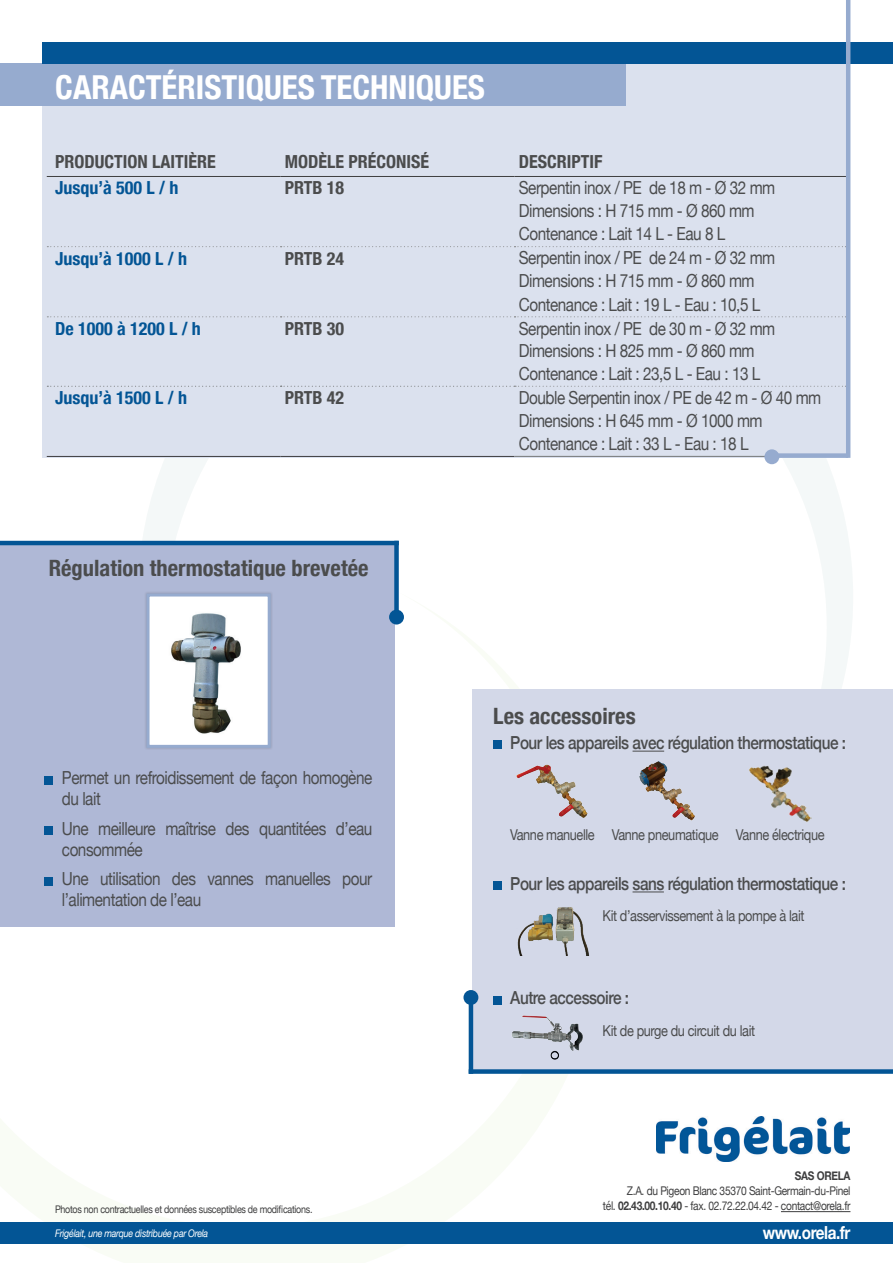
<style>
.page{position:relative;width:893px;height:1263px;background:#fff}
.page>*{position:absolute;margin:0;border:0;box-sizing:border-box;transform-origin:0 0}
.t1{font:700 condensed 33px "Helvetica Neue";color:#fff}
.t2{font:700 condensed 22.5px "Helvetica Neue";color:#4b4c4d}
.t3{font:18px/23.1px "Helvetica Neue";letter-spacing:-.03em;color:#4b4c4d;scale:.85 1}
.t4{font:500 18px "Helvetica Neue";letter-spacing:-.03em;color:#4b4c4d;scale:.85 1}
.t5{font:700 condensed 18px "Helvetica Neue";color:#4b4c4d}
.t6{font:700 condensed 18px "Helvetica Neue";color:#035595}
.t7{font:700 18px "Helvetica Neue";letter-spacing:-.03em;color:#fff;scale:.85 1}
.t8{font:15px "Helvetica Neue";letter-spacing:-.03em;color:#4b4c4d;scale:.85 1}
.t9{font:12px/15px "Helvetica Neue";letter-spacing:-.03em;color:#3e3e3f;text-align:right;scale:.85 1}
.t10{font:700 12px "Helvetica Neue";letter-spacing:-.03em;color:#3e3e3f;scale:.85 1}
.t11{font:10.5px "Helvetica Neue";letter-spacing:-.03em;color:#3e3e3f;scale:.85 1}
.t12{font:italic 10.5px "Helvetica Neue";letter-spacing:-.03em;color:#fff;scale:.85 1}
.s1{font-weight:700}
</style>
<div class="page">
<img style="left:656px;top:1116px;width:193px;height:45px">
<svg style="left:138px;top:233px;width:715px;height:693px"></svg>
<div style="left:0;top:1223px;width:893px;height:21px;background:#035595"></div>
<hr style="left:781px;top:1211px;width:69px;height:1px;background:#3e3e3f">
<div style="left:43px;top:63px;width:805px;height:395px;background:#dbe1ee"></div>
<hr style="left:47px;top:456px;width:234px;height:1px;background:#3e3e3f">
<hr style="left:281px;top:456px;width:233px;height:1px;background:#3e3e3f">
<svg style="left:47px;top:246px;width:799px;height:1px"></svg>
<svg style="left:47px;top:316px;width:799px;height:1px"></svg>
<hr style="left:47px;top:176px;width:234px;height:1px;background:#3e3e3f">
<hr style="left:281px;top:176px;width:233px;height:1px;background:#3e3e3f">
<hr style="left:514px;top:176px;width:332px;height:1px;background:#3e3e3f">
<hr style="left:514px;top:456px;width:332px;height:1px;background:#818486">
<svg style="left:47px;top:386px;width:799px;height:1px"></svg>
<div style="left:473px;top:690px;width:420px;height:382px;background:#d3d8e8"></div>
<div style="left:469px;top:1069px;width:424px;height:5px;background:#035595"></div>
<div style="left:463px;top:990px;width:15px;height:15px;background:#035595;border-radius:50%"></div>
<hr style="left:469px;top:997px;width:4px;height:77px;background:#035595">
<div style="left:0;top:64px;width:625px;height:42px;background:#96abcf"></div>
<div style="left:43px;top:42px;width:850px;height:22px;background:#035595"></div>
<div style="left:764px;top:449px;width:15px;height:15px;background:#96abcf;border-radius:50%"></div>
<div style="left:772px;top:453px;width:76px;height:5px;background:#96abcf"></div>
<hr style="left:846px;top:0;width:4px;height:458px;background:#96abcf">
<div style="left:0;top:543px;width:395px;height:384px;background:#afb8d6"></div>
<div style="left:45px;top:776px;width:8px;height:8px;background:#035595"></div>
<div style="left:45px;top:827px;width:8px;height:8px;background:#035595"></div>
<div style="left:45px;top:877px;width:8px;height:8px;background:#035595"></div>
<hr style="left:0;top:541px;width:399px;height:4px;background:#035595">
<div style="left:389px;top:610px;width:15px;height:14px;background:#035595;border-radius:50%"></div>
<div style="left:394px;top:541px;width:5px;height:76px;background:#035595"></div>
<div style="left:144px;top:591px;width:129px;height:159px;background:#a2aac6"></div>
<div style="left:148px;top:595px;width:121px;height:151px;background:#fff"></div>
<img style="left:171px;top:613px;width:70px;height:121px">
<div style="left:147px;top:593px;width:124px;height:155px;border:3px solid #96abcf"></div>
<img style="left:639px;top:761px;width:56px;height:60px">
<img style="left:516px;top:764px;width:72px;height:54px">
<img style="left:749px;top:765px;width:63px;height:57px">
<img style="left:517px;top:907px;width:73px;height:49px">
<img style="left:512px;top:1015px;width:71px;height:45px">
<hr style="left:632px;top:751px;width:32px;height:1px;background:#4b4c4d">
<div style="left:493px;top:741px;width:8px;height:8px;background:#035595"></div>
<hr style="left:632px;top:891px;width:32px;height:1px;background:#4b4c4d">
<div style="left:493px;top:882px;width:8px;height:8px;background:#035595"></div>
<div style="left:493px;top:996px;width:8px;height:8px;background:#035595"></div>
<h1 class="t1" style="left:55px;top:59px;width:431px">CARACTÉRISTIQUES TECHNIQUES</h1>
<p class="t5" style="left:55px;top:147px;width:162px">PRODUCTION LAITIÈRE</p>
<p class="t5" style="left:285px;top:147px;width:146px">MODÈLE PRÉCONISÉ</p>
<p class="t5" style="left:519px;top:147px;width:85px">DESCRIPTIF</p>
<p class="t6" style="left:55px;top:173px;width:125px">Jusqu’à 500 L / h</p>
<p class="t5" style="left:285px;top:173px;width:61px">PRTB 18</p>
<p class="t3" style="left:519px;top:177px;width:303px">Serpentin inox / PE de 18 m - Ø 32 mm<br>Dimensions : H 715 mm - Ø 860 mm<br>Contenance : Lait 14 L - Eau 8 L</p>
<p class="t6" style="left:55px;top:243px;width:133px">Jusqu’à 1000 L / h</p>
<p class="t5" style="left:285px;top:243px;width:61px">PRTB 24</p>
<p class="t3" style="left:519px;top:247px;width:303px">Serpentin inox / PE de 24 m - Ø 32 mm<br>Dimensions : H 715 mm - Ø 860 mm<br>Contenance : Lait : 19 L - Eau : 10,5 L</p>
<p class="t6" style="left:55px;top:313px;width:147px">De 1000 à 1200 L / h</p>
<p class="t5" style="left:285px;top:313px;width:61px">PRTB 30</p>
<p class="t3" style="left:519px;top:318px;width:303px">Serpentin inox / PE de 30 m - Ø 32 mm<br>Dimensions : H 825 mm - Ø 860 mm<br>Contenance : Lait : 23,5 L - Eau : 13 L</p>
<p class="t6" style="left:55px;top:383px;width:133px">Jusqu’à 1500 L / h</p>
<p class="t5" style="left:285px;top:383px;width:61px">PRTB 42</p>
<p class="t3" style="left:519px;top:387px;width:357px">Double Serpentin inox / PE de 42 m - Ø 40 mm<br>Dimensions : H 645 mm - Ø 1000 mm<br>Contenance : Lait : 33 L - Eau : 18 L</p>
<p class="t2" style="left:49px;top:549px;width:321px">Régulation thermostatique brevetée</p>
<p class="t3" style="left:62px;top:768px;width:367px;line-height:21px">Permet un refroidissement de façon homogène du lait</p>
<p class="t3" style="left:62px;top:819px;width:367px;line-height:21px">Une meilleure maîtrise des quantitées d’eau consommée</p>
<p class="t3" style="left:62px;top:869px;width:367px;line-height:21px">Une utilisation des vannes manuelles pour l’alimentation de l’eau</p>
<p class="t11" style="left:55px;top:1202px;width:304px">Photos non contractuelles et données susceptibles de modifications.</p>
<p class="t12" style="left:55px;top:1226px;width:182px">Frigélait, une marque distribuée par Orela</p>
<p class="t2" style="left:493px;top:697px;width:144px">Les accessoires</p>
<p class="t4" style="left:510px;top:728px;width:397px">Pour les appareils avec régulation thermostatique :</p>
<p class="t8" style="left:510px;top:823px;width:372px">Vanne manuelle Vanne pneumatique Vanne électrique</p>
<p class="t4" style="left:510px;top:869px;width:396px">Pour les appareils sans régulation thermostatique :</p>
<p class="t8" style="left:603px;top:905px;width:239px">Kit d’asservissement à la pompe à lait</p>
<p class="t4" style="left:510px;top:983px;width:141px">Autre accessoire :</p>
<p class="t8" style="left:603px;top:1019px;width:181px">Kit de purge du circuit du lait</p>
<p class="t10" style="left:795px;top:1166px;width:67px">SAS ORELA</p>
<p class="t9" style="left:603px;top:1184px;width:293px">Z.A. du Pigeon Blanc 35370 Saint-Germain-du-Pinel<br>tél. <span class="s1">02.43.00.10.40</span> - fax. 02.72.22.04.42 - contact@orela.fr</p>
<p class="t7" style="left:763px;top:1218px;width:105px">www.orela.fr</p>
</div>
